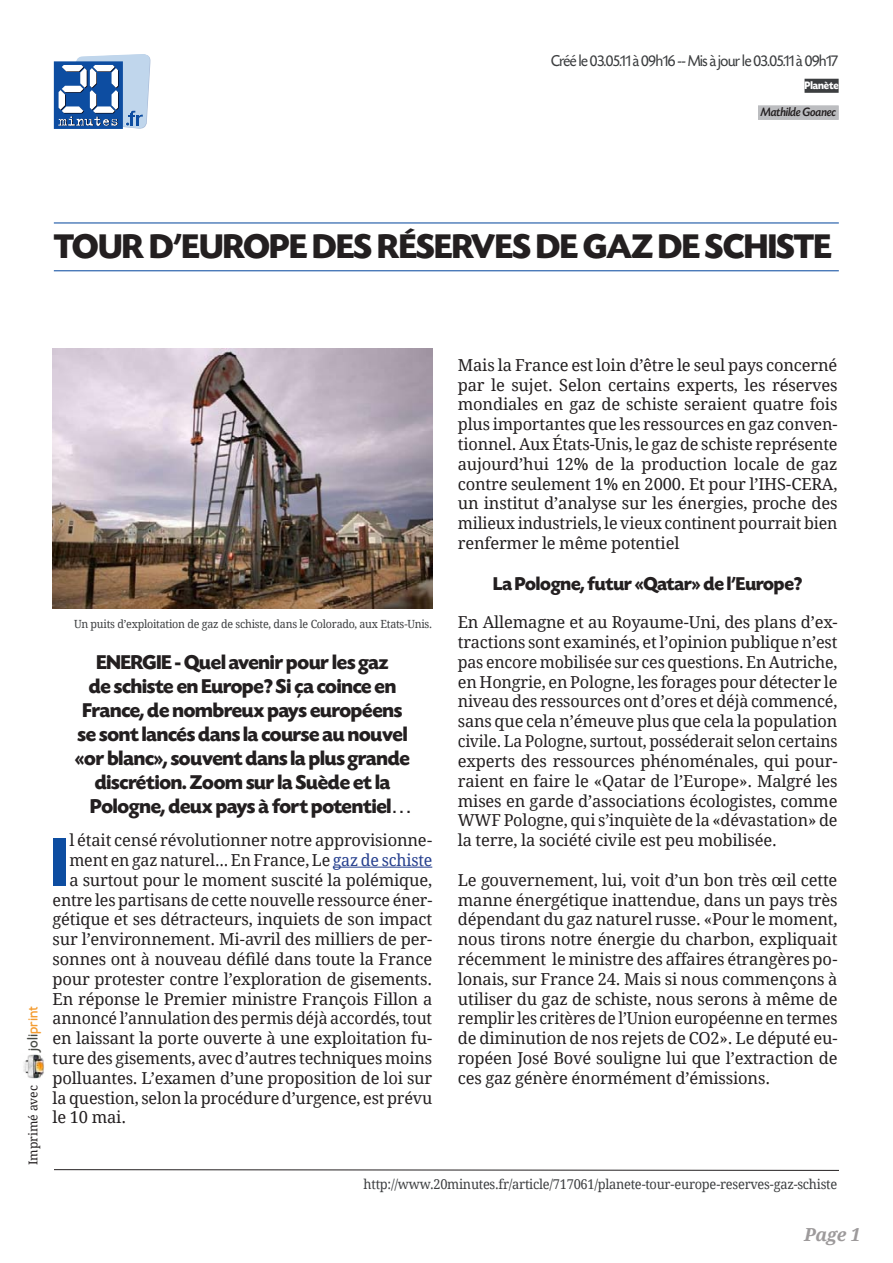
<style>
.page{position:relative;width:893px;height:1263px;background:#fff}
.page>*{position:absolute;margin:0;border:0;box-sizing:border-box;transform-origin:0 0}
.t1{font:700 72.9px "Today SHOP";color:#0d4da1}
.t2{font:700 36px "Today SHOP";letter-spacing:-.005em;color:#231f20}
.t3{font:700 21px/24px "Today SHOP";letter-spacing:-.005em;color:#231f20;text-align:center}
.t4{font:700 19.5px "Today SHOP";letter-spacing:-.005em;color:#231f20}
.t5{font:italic 700 18px "Droid Serif";color:#9d9a9b}
.t6{font:16.5px/19.8px "Droid Serif";letter-spacing:-.01em;color:#231f20;text-align:justify}
.t7{font:16.5px "Today SHOP";letter-spacing:-.02em;color:#3c3e40;scale:.95 1}
.t8{font:700 13.65px "Candela";color:#f49c30}
.t9{font:13.5px "Droid Serif";letter-spacing:-.02em;color:#3c3e40;scale:.95 1}
.t10{font:italic 500 12.75px "Today SHOP";letter-spacing:-.005em;color:#231f20}
.t11{font:12.15px "Droid Serif";color:#231f20}
.t12{font:11.25px "Droid Serif";letter-spacing:-.02em;color:#3c3e40;scale:.95 1}
.t13{font:700 11.25px "Today SHOP";letter-spacing:-.005em;color:#fff;scale:.95 1}
.s1{color:#464943}
.s2{color:#253f8e}
</style>
<div class="page">
<img style="left:23px;top:1054px;width:21px;height:25px">
<svg style="left:54px;top:54px;width:97px;height:75px"></svg>
<hr style="left:54px;top:222px;width:785px;height:1px;background:#0d4da1">
<hr style="left:54px;top:270px;width:785px;height:1px;background:#0d4da1">
<hr style="left:333px;top:867px;width:99px;height:1px;background:#253f8e">
<img style="left:53px;top:349px;width:379px;height:260px">
<svg style="left:54px;top:1169px;width:785px;height:2px;background:#908e8e"></svg>
<div style="left:804px;top:79px;width:35px;height:14px;background:#3c3e40"></div>
<div style="left:758px;top:106px;width:81px;height:14px;background:#bcbdc0"></div>
<p class="t7" style="left:551px;top:52px;width:304px">Créé le 03.05.11 à 09h16 -- Mis à jour le 03.05.11 à 09h17</p>
<p class="t13" style="left:805px;top:80px;width:37px">Planète</p>
<p class="t10" style="left:761px;top:105px;width:76px">Mathilde Goanec</p>
<h2 class="t2" style="left:54px;top:227px;width:760px">Tour d’Europe des réserves de gaz de schiste</h2>
<p class="t8" style="left:24px;top:1051px;width:46px;rotate:-90deg"><span class="s1">joli</span>print</p>
<p class="t11" style="left:26px;top:1165px;width:81px;rotate:-90deg">Imprimé avec</p>
<p class="t12" style="left:74px;top:617px;width:379px">Un puits d’exploitation de gaz de schiste, dans le Colorado, aux Etats-Unis.</p>
<p class="t3" style="left:75px;top:651px;width:336px">ENERGI E - Quel avenir pour les gaz<br>de schiste en Europe? Si ça coince en France, de nombreux pays européens se sont lancés dans la course au nouvel «or blanc», souvent dans la plus grande discrétion. Zoom sur la Suède et la Pologne, deux pays à fort potentiel…</p>
<h1 class="t1" style="left:50px;top:825px;width:14px">I</h1>
<p class="t6" style="left:69px;top:830px;width:364px">l était censé révolutionner notre approvisionne-</p>
<p class="t6" style="left:69px;top:850px;width:364px">ment en gaz naturel... En France, Le <span class="s2">gaz de schiste</span></p>
<p class="t6" style="left:69px;top:870px;width:364px">a surtout pour le moment suscité la polémique,</p>
<p class="t6" style="left:53px;top:890px;width:381px">entre les partisans de cette nouvelle ressource éner-</p>
<p class="t6" style="left:53px;top:910px;width:381px">gétique et ses détracteurs, inquiets de son impact</p>
<p class="t6" style="left:53px;top:929px;width:381px">sur l’environnement. Mi-avril des milliers de per-</p>
<p class="t6" style="left:53px;top:949px;width:381px">sonnes ont à nouveau défilé dans toute la France</p>
<p class="t6" style="left:53px;top:969px;width:381px">pour protester contre l’exploration de gisements.</p>
<p class="t6" style="left:53px;top:989px;width:381px">En réponse le Premier ministre François Fillon a</p>
<p class="t6" style="left:53px;top:1009px;width:381px">annoncé l’annulation des permis déjà accordés, tout</p>
<p class="t6" style="left:53px;top:1028px;width:381px">en laissant la porte ouverte à une exploitation fu-</p>
<p class="t6" style="left:53px;top:1048px;width:381px">ture des gisements, avec d’autres techniques moins</p>
<p class="t6" style="left:53px;top:1068px;width:381px">polluantes. L’examen d’une proposition de loi sur</p>
<p class="t6" style="left:53px;top:1088px;width:381px">la question, selon la procédure d’urgence, est prévu</p>
<p class="t6" style="left:53px;top:1108px;width:75px">le 10 mai.</p>
<p class="t6" style="left:458px;top:355px;width:381px">Mais la France est loin d’être le seul pays concerné par le sujet. Selon certains experts, les réserves mondiales en gaz de schiste seraient quatre fois plus importantes que les ressources en gaz conven&shy;tionnel. Aux États-Unis, le gaz de schiste représente aujourd’hui 12% de la production locale de gaz contre seulement 1% en 2000. Et pour l’IHS-CERA, un institut d’analyse sur les énergies, proche des milieux industriels, le vieux continent pourrait bien renfermer le même potentiel</p>
<p class="t4" style="left:493px;top:574px;width:311px">La Pologne, futur «Qatar» de l’Europe?</p>
<p class="t6" style="left:458px;top:613px;width:381px">En Allemagne et au Royaume-Uni, des plans d’ex&shy;tractions sont examinés, et l’opinion publique n’est pas encore mobilisée sur ces questions. En Autriche, en Hongrie, en Pologne, les forages pour détecter le niveau des ressources ont d’ores et déjà commencé, sans que cela n’émeuve plus que cela la population civile. La Pologne, surtout, posséderait selon certains experts des ressources phénoménales, qui pour&shy;raient en faire le «Qatar de l’Europe». Malgré les mises en garde d’associations écologistes, comme WWF Pologne, qui s’inquiète de la «dévastation» de la terre, la société civile est peu mobilisée.</p>
<p class="t6" style="left:458px;top:870px;width:381px">Le gouvernement, lui, voit d’un bon très œil cette manne énergétique inattendue, dans un pays très dépendant du gaz naturel russe. «Pour le moment, nous tirons notre énergie du charbon, expliquait récemment le ministre des affaires étrangères po&shy;lonais, sur France 24. Mais si nous commençons à utiliser du gaz de schiste, nous serons à même de remplir les critères de l’Union européenne en termes de diminution de nos rejets de CO2». Le député eu&shy;ropéen José Bové souligne lui que l’extraction de ces gaz génère énormément d’émissions.</p>
<p class="t9" style="left:364px;top:1175px;width:500px">http://www.20minutes.fr/article/717061/planete-tour-europe-reserves-gaz-schiste</p>
<p class="t5" style="left:804px;top:1223px;width:58px">Page 1</p>
</div>
